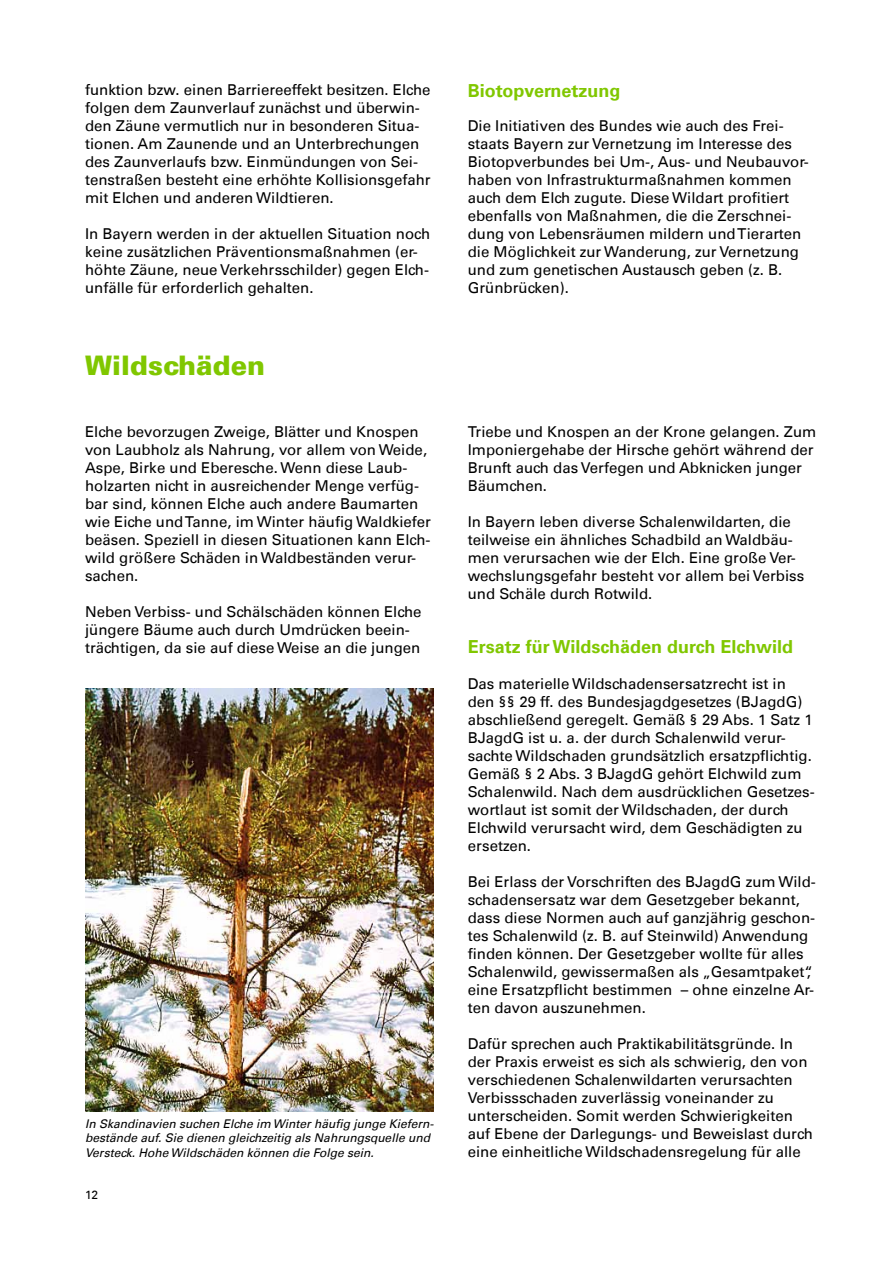
<style>
.page{position:relative;width:893px;height:1263px;background:#fff}
.page>*{position:absolute;margin:0;border:0;box-sizing:border-box;transform-origin:0 0}
.headline1{font:900 27px "Univers";color:#80c700}
.headline2{font:700 18px "Univers";color:#80c700}
.fließtext{font:15px/18px "Univers";color:#000}
.t1{font:italic 12px/14.4px "Univers";color:#000}
.t2{font:12px "Univers";color:#000}
</style>
<div class="page">
<img style="left:85px;top:689px;width:349px;height:423px">
<p class="fließtext" style="left:85px;top:80px;width:347px">funktion bzw. einen Barriereeffekt besitzen. Elche folgen dem Zaunverlauf zunächst und überwin&shy;den Zäune vermutlich nur in besonderen Situa&shy;tionen. Am Zaunende und an Unterbrechungen des Zaunverlaufs bzw. Einmündungen von Sei&shy;tenstraßen besteht eine erhöhte Kollisionsgefahr mit Elchen und anderen Wildtieren.</p>
<p class="fließtext" style="left:85px;top:224px;width:347px">In Bayern werden in der aktuellen Situation noch keine zusätzlichen Präventionsmaßnahmen (er&shy;höhte Zäune, neue Verkehrsschilder) gegen Elch&shy;unfälle für erforderlich gehalten.</p>
<p class="headline1" style="left:85px;top:349px;width:182px">Wildschäden</p>
<p class="fließtext" style="left:85px;top:423px;width:348px">Elche bevorzugen Zweige, Blätter und Knospen von Laubholz als Nahrung, vor allem von Weide, Aspe, Birke und Eberesche. Wenn diese Laub&shy;holzarten nicht in ausreichender Menge verfüg&shy;bar sind, können Elche auch andere Baumarten wie Eiche und Tanne, im Winter häufig Waldkiefer beäsen. Speziell in diesen Situationen kann Elch&shy;wild größere Schäden in Waldbeständen verur&shy;sachen.</p>
<p class="fließtext" style="left:85px;top:603px;width:338px">Neben Verbiss- und Schälschäden können Elche jüngere Bäume auch durch Umdrücken beein&shy;trächtigen, da sie auf diese Weise an die jungen</p>
<p class="t1" style="left:85px;top:1116px;width:350px">In Skandinavien suchen Elche im Winter häufig junge Kiefern&shy;bestände auf. Sie dienen gleichzeitig als Nahrungsquelle und<br>Versteck. Hohe Wildschäden können die Folge sein.</p>
<p class="t2" style="left:85px;top:1188px;width:15px">12</p>
<p class="headline2" style="left:468px;top:80px;width:154px">Biotopvernetzung</p>
<p class="fließtext" style="left:468px;top:117px;width:342px">Die Initiativen des Bundes wie auch des Frei&shy;staats Bayern zur Vernetzung im Interesse des Biotopverbundes bei Um-, Aus- und Neubauvor&shy;haben von Infrastrukturmaßnahmen kommen auch dem Elch zugute. Diese Wildart profitiert ebenfalls von Maßnahmen, die die Zerschnei&shy;dung von Lebensräumen mildern und Tierarten die Möglichkeit zur Wanderung, zur Vernetzung und zum genetischen Austausch geben (z. B.<br>Grünbrücken).</p>
<p class="fließtext" style="left:468px;top:423px;width:350px">Triebe und Knospen an der Krone gelangen. Zum Imponiergehabe der Hirsche gehört während der Brunft auch das Verfegen und Abknicken junger Bäumchen.</p>
<p class="fließtext" style="left:468px;top:513px;width:338px">In Bayern leben diverse Schalenwildarten, die teilweise ein ähnliches Schadbild an Waldbäu&shy;men verursachen wie der Elch. Eine große Ver&shy;wechslungsgefahr besteht vor allem bei Verbiss und Schäle durch Rotwild.</p>
<p class="headline2" style="left:468px;top:636px;width:327px">Ersatz für Wildschäden durch Elchwild</p>
<p class="fließtext" style="left:468px;top:675px;width:348px">Das materielle Wildschadensersatzrecht ist in den §§ 29 ff. des Bundesjagdgesetzes (BJagdG) abschließend geregelt. Gemäß § 29 Abs. 1 Satz 1<br>BJagdG ist u. a. der durch Schalenwild verur&shy;sachte Wildschaden grundsätzlich ersatzpflichtig.<br>Gemäß § 2 Abs. 3 BJagdG gehört Elchwild zum Schalenwild. Nach dem ausdrücklichen Gesetzes&shy;wortlaut ist somit der Wildschaden, der durch Elchwild verursacht wird, dem Geschädigten zu ersetzen.</p>
<p class="fließtext" style="left:468px;top:873px;width:350px">Bei Erlass der Vorschriften des BJagdG zum Wild&shy;schadensersatz war dem Gesetzgeber bekannt, dass diese Normen auch auf ganzjährig geschon&shy;tes Schalenwild (z. B. auf Steinwild) Anwendung finden können. Der Gesetzgeber wollte für alles Schalenwild, gewissermaßen als „Gesamtpaket“, eine Ersatzpflicht bestimmen – ohne einzelne Ar&shy;ten davon auszunehmen.</p>
<p class="fließtext" style="left:468px;top:1035px;width:347px">Dafür sprechen auch Praktikabilitätsgründe. In der Praxis erweist es sich als schwierig, den von verschiedenen Schalenwildarten verursachten Verbissschaden zuverlässig voneinander zu unterscheiden. Somit werden Schwierigkeiten auf Ebene der Darlegungs- und Beweislast durch eine einheitliche Wildschadensregelung für alle</p>
</div>
